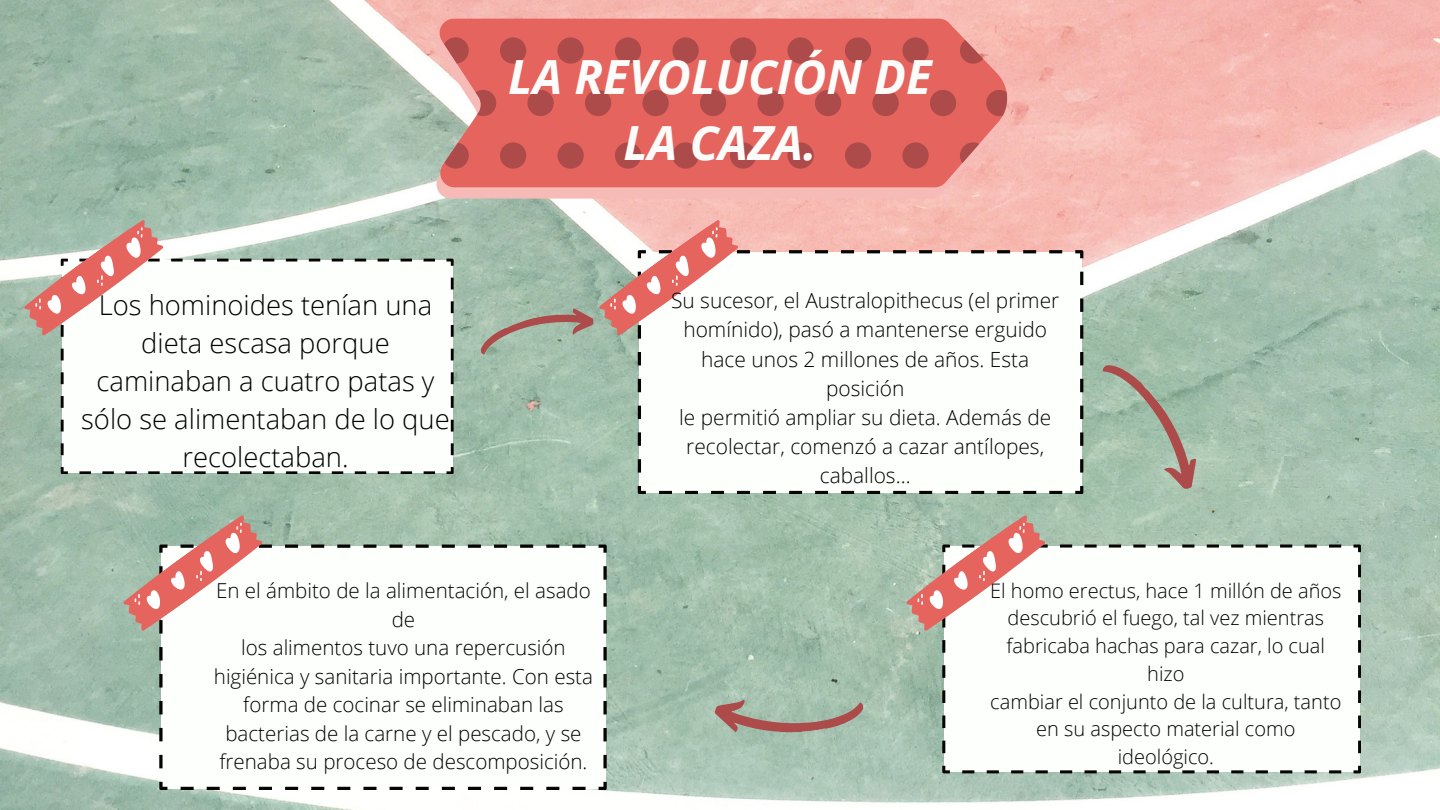
<style>
.page{position:relative;width:1440px;height:810px;background:#fff}
.page>*{position:absolute;margin:0;border:0;box-sizing:border-box;transform-origin:0 0}
.t1{font:italic 700 47.1px/65.9px "Open Sans";color:#fcfcfa;text-align:center}
.t2{font:300 27.4px/38.1px "Open Sans";color:#000;text-align:center}
.t3{font:300 20.9px/29.1px "Open Sans";color:#000;text-align:center}
.t4{font:300 20.6px/28.5px "Open Sans";color:#000;text-align:center}
.t5{font:300 20px/27.8px "Open Sans";color:#000;text-align:center}
</style>
<div class="page">
<img style="left:0;top:0;width:1440px;height:810px">
<svg style="left:432px;top:30px;width:572px;height:169px;fill:#f6bbb7"></svg>
<svg style="left:436px;top:19px;width:572px;height:168px;fill:#e5645e"></svg>
<svg style="left:444px;top:37px;width:564px;height:132px;fill:#e5645e"></svg>
<svg style="left:61px;top:259px;width:393px;height:215px"></svg>
<svg style="left:21px;top:218px;width:145px;height:119px"></svg>
<svg style="left:159px;top:545px;width:448px;height:245px"></svg>
<svg style="left:942px;top:545px;width:419px;height:228px"></svg>
<svg style="left:638px;top:250px;width:445px;height:244px"></svg>
<svg style="left:903px;top:513px;width:145px;height:119px"></svg>
<svg style="left:120px;top:513px;width:145px;height:119px"></svg>
<svg style="left:1090px;top:354px;width:123px;height:140px"></svg>
<svg style="left:714px;top:688px;width:151px;height:52px"></svg>
<svg style="left:476px;top:218px;width:265px;height:148px"></svg>
<h1 class="t1" style="left:508px;top:43px;width:425px">LA REVOLUCIÓN DE<br>LA CAZA.</h1>
<h2 class="t2" style="left:81px;top:285px;width:370px">Los hominoides tenían una dieta escasa porque caminaban a cuatro patas y sólo se alimentaban de lo que recolectaban.</h2>
<p class="t3" style="left:671px;top:286px;width:390px">Su sucesor, el Australopithecus (el primer homínido), pasó a mantenerse erguido hace unos 2 millones de años. Esta posición<br>le permitió ampliar su dieta. Además de recolectar, comenzó a cazar antílopes, caballos…</p>
<p class="t4" style="left:214px;top:576px;width:381px">En el ámbito de la alimentación, el asado de<br>los alimentos tuvo una repercusión higiénica y sanitaria importante. Con esta forma de cocinar se eliminaban las bacterias de la carne y el pescado, y se frenaba su proceso de descomposición.</p>
<p class="t5" style="left:990px;top:576px;width:353px">El homo erectus, hace 1 millón de años descubrió el fuego, tal vez mientras fabricaba hachas para cazar, lo cual hizo<br>cambiar el conjunto de la cultura, tanto en su aspecto material como ideológico.</p>
</div>
